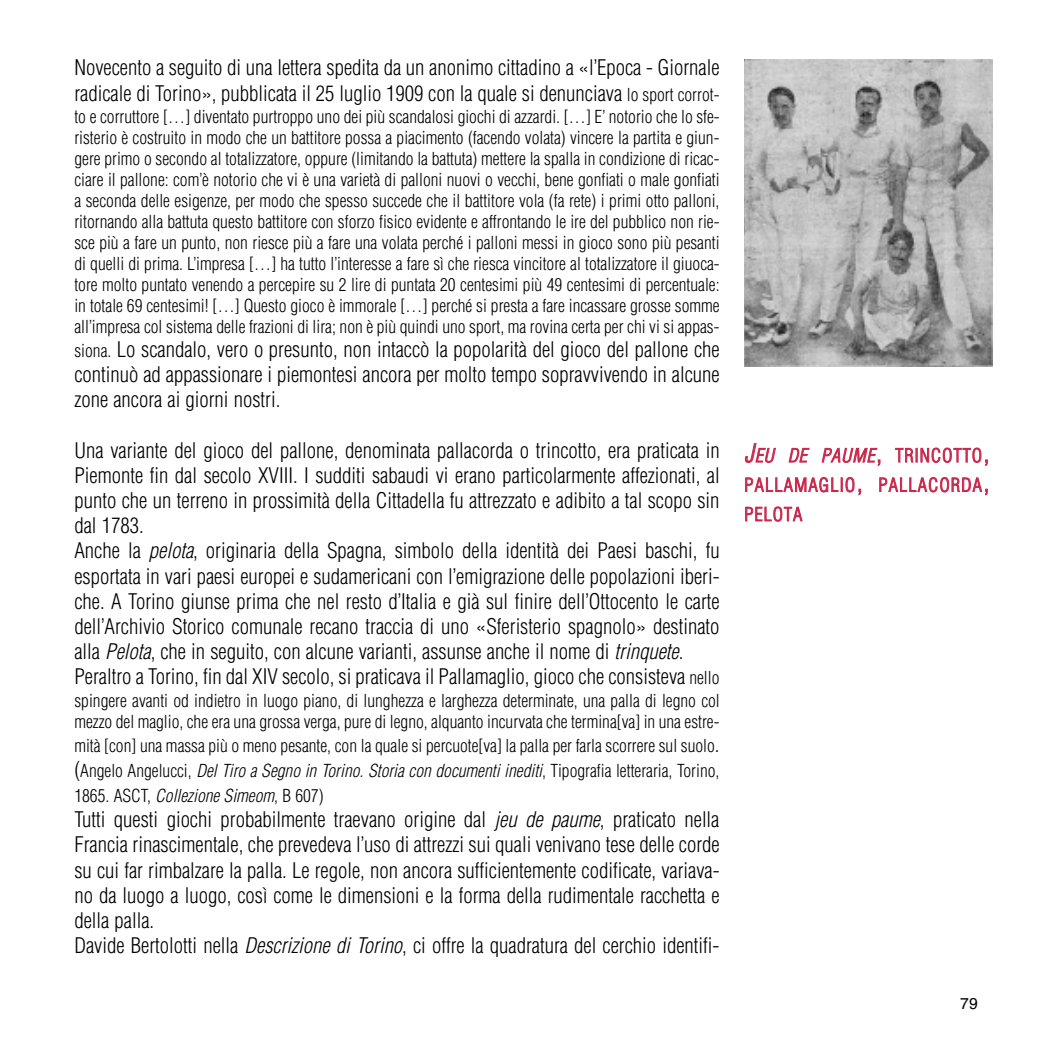
<style>
.page{position:relative;width:1042px;height:1042px;background:#fff}
.page>*{position:absolute;margin:0;border:0;box-sizing:border-box;transform-origin:0 0}
.t1{font:300 condensed 21px/25.2px "Helvetica";color:#000}
.t2{font:300 condensed 18.38px/29.4px "Helvetica";letter-spacing:.065em;color:#ca284d;text-align:justify}
.t3{font:300 condensed 17.5px/21px "Helvetica";color:#000;text-align:justify}
.t4{font:15.75px "Helvetica";color:#000}
.s1{font-size:17.5px}
.s2{font-style:italic}
.s3{font-size:21px}
.s4{font-style:italic;font-size:24.5px}
.s5{font-size:24.5px}
</style>
<div class="page">
<img style="left:744px;top:60px;width:248px;height:307px">
<p class="t1" style="left:74px;top:55px;width:647px">Novecento a seguito di una lettera spedita da un anonimo cittadino a «l’Epoca - Giornale radicale di Torino», pubblicata il 25 luglio 1909 con la quale si denunciava <span class="s1">lo sport corrot-</span></p>
<p class="t3" style="left:74px;top:107px;width:647px">to e corruttore […] diventato purtroppo uno dei più scandalosi giochi di azzardi. […] E’ notorio che lo sfe&shy;risterio è costruito in modo che un battitore possa a piacimento (facendo volata) vincere la partita e giun&shy;gere primo o secondo al totalizzatore, oppure (limitando la battuta) mettere la spalla in condizione di ricac&shy;ciare il pallone: com’è notorio che vi è una varietà di palloni nuovi o vecchi, bene gonfiati o male gonfiati a seconda delle esigenze, per modo che spesso succede che il battitore vola (fa rete) i primi otto palloni, ritornando alla battuta questo battitore con sforzo fisico evidente e affrontando le ire del pubblico non rie&shy;sce più a fare un punto, non riesce più a fare una volata perché i palloni messi in gioco sono più pesanti di quelli di prima. L’impresa […] ha tutto l’interesse a fare sì che riesca vincitore al totalizzatore il giuoca&shy;tore molto puntato venendo a percepire su 2 lire di puntata 20 centesimi più 49 centesimi di percentuale: in totale 69 centesimi! […] Questo gioco è immorale […] perché si presta a fare incassare grosse somme all’impresa col sistema delle frazioni di lira; non è più quindi uno sport, ma rovina certa per chi vi si appas-</p>
<p class="t1" style="left:74px;top:337px;width:647px;text-align:justify"><span class="s1">siona.</span> Lo scandalo, vero o presunto, non intaccò la popolarità del gioco del pallone che continuò ad appassionare i piemontesi ancora per molto tempo sopravvivendo in alcune zone ancora ai giorni nostri.</p>
<p class="t1" style="left:74px;top:438px;width:647px">Una variante del gioco del pallone, denominata pallacorda o trincotto, era praticata in Piemonte fin dal secolo XVIII. I sudditi sabaudi vi erano particolarmente affezionati, al punto che un terreno in prossimità della Cittadella fu attrezzato e adibito a tal scopo sin dal 1783.<br>Anche la <span class="s2">pelota</span>, originaria della Spagna, simbolo della identità dei Paesi baschi, fu esportata in vari paesi europei e sudamericani con l’emigrazione delle popolazioni iberi&shy;che. A Torino giunse prima che nel resto d’Italia e già sul finire dell’Ottocento le carte dell’Archivio Storico comunale recano traccia di uno «Sferisterio spagnolo» destinato alla <span class="s2">Pelota</span>, che in seguito, con alcune varianti, assunse anche il nome di <span class="s2">trinquete</span>.<br>Peraltro a Torino, fin dal XIV secolo, si praticava il Pallamaglio, gioco che consisteva <span class="s1">nello</span></p>
<p class="t3" style="left:74px;top:690px;width:647px">spingere avanti od indietro in luogo piano, di lunghezza e larghezza determinate, una palla di legno col mezzo del maglio, che era una grossa verga, pure di legno, alquanto incurvata che termina[va] in una estre-</p>
<p class="t3" style="left:74px;top:733px;width:646px;line-height:25.2px">mità [con] una massa più o meno pesante, con la quale si percuote[va] la palla per farla scorrere sul suolo<span class="s3">. (</span>Angelo Angelucci, <span class="s2">Del Tiro a Segno in Torino. Storia con documenti inediti</span>, Tipografia letteraria, Torino, 1865. ASCT, <span class="s2">Collezione Simeom</span>, B 607)</p>
<p class="t1" style="left:74px;top:807px;width:647px">Tutti questi giochi probabilmente traevano origine dal <span class="s2">jeu de paume</span>, praticato nella Francia rinascimentale, che prevedeva l’uso di attrezzi sui quali venivano tese delle corde su cui far rimbalzare la palla. Le regole, non ancora sufficientemente codificate, variava&shy;no da luogo a luogo, così come le dimensioni e la forma della rudimentale racchetta e della palla.<br>Davide Bertolotti nella <span class="s2">Descrizione di Torino</span>, ci offre la quadratura del cerchio identifi-</p>
<p class="t2" style="left:744px;top:441px;width:246px"><span class="s4">J</span><span class="s2">EU DE PAUME</span><span class="s5">,</span> TRINCOTTO<span class="s5">, </span>PALLAMAGLIO<span class="s5">,</span> PALLACORDA<span class="s5">, </span>PELOTA</p>
<p class="t4" style="left:960px;top:997px;width:19px">79</p>
</div>
